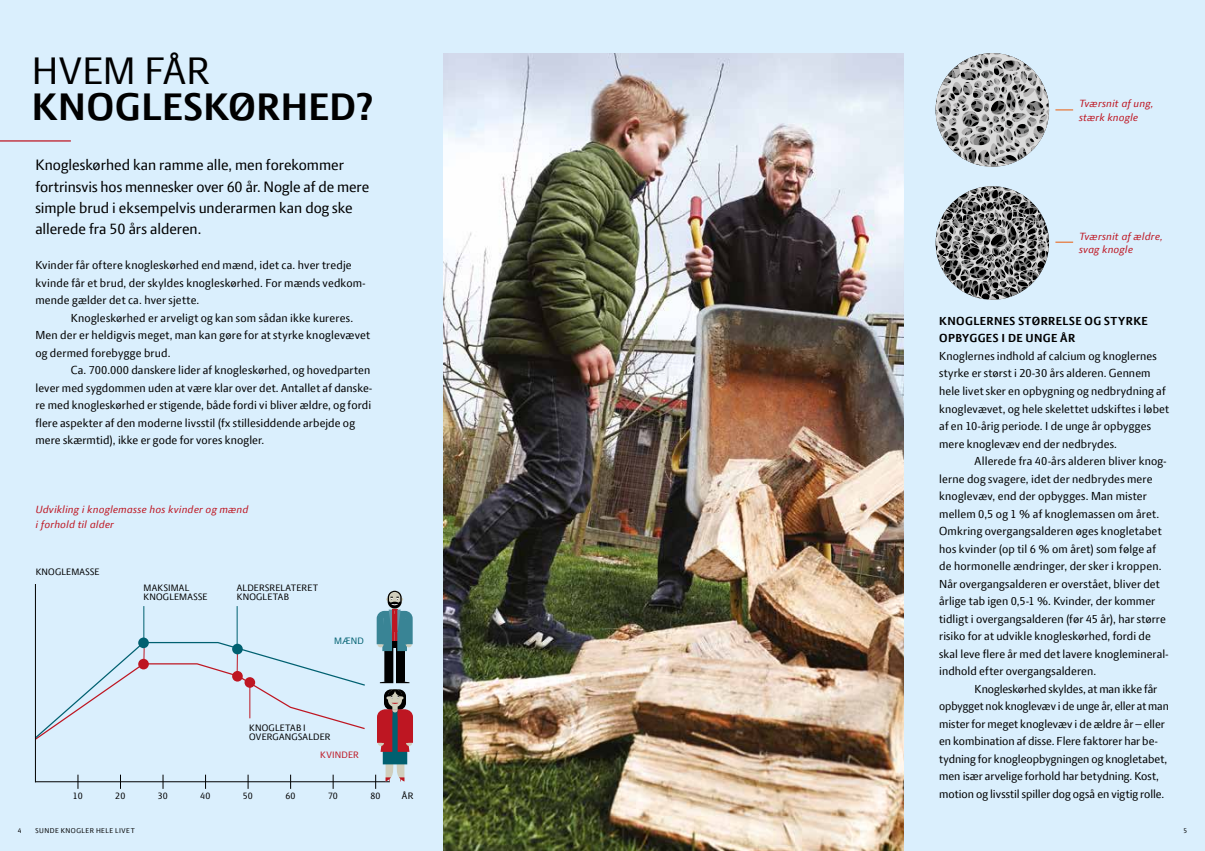
<style>
.page{position:relative;width:1205px;height:851px;background:#fff}
.page>*{position:absolute;margin:0;border:0;box-sizing:border-box;transform-origin:0 0}
.t1{font:700 41.25px "LF Press Sans";letter-spacing:.015em;color:#000}
.t2{font:41.25px "LF Press Sans";letter-spacing:.015em;color:#000}
.t3{font:16.25px/21.2px "LF Press Sans";color:#000}
.t4{font:12.5px/17.5px "LF Press Sans";letter-spacing:.01em;color:#000}
.t5{font:700 12.5px/17.5px "LF Press Sans";letter-spacing:.035em;color:#000}
.t6{font:italic 11.25px/13.8px "LF Press Sans";letter-spacing:.025em;color:#be1622}
.t7{font:10px/8.8px "LF Press Sans";letter-spacing:.025em;color:#000}
.t8{font:10px "LF Press Sans";letter-spacing:.02em;color:#be1622}
.t9{font:10px "LF Press Sans";color:#006070}
.t10{font:7.5px "LF Press Sans";letter-spacing:.07em;color:#000}
</style>
<div class="page">
<div style="left:0;top:0;width:1205px;height:850px;background:#daeffd"></div>
<img style="left:443px;top:53px;width:461px;height:797px">
<svg style="left:34px;top:641px;width:331px;height:99px"></svg>
<hr style="left:35px;top:781px;width:355px;height:1px;background:#000">
<hr style="left:35px;top:584px;width:1px;height:198px;background:#000">
<svg style="left:78px;top:774px;width:1px;height:14px"></svg>
<svg style="left:120px;top:774px;width:1px;height:14px"></svg>
<svg style="left:163px;top:774px;width:1px;height:14px"></svg>
<svg style="left:205px;top:774px;width:1px;height:14px"></svg>
<svg style="left:248px;top:774px;width:1px;height:14px"></svg>
<svg style="left:290px;top:774px;width:1px;height:14px"></svg>
<svg style="left:333px;top:774px;width:1px;height:14px"></svg>
<div style="left:244px;top:677px;width:11px;height:10px;background:#be1622;border-radius:50%"></div>
<div style="left:232px;top:643px;width:11px;height:11px;background:#006070;border-radius:50%"></div>
<div style="left:232px;top:670px;width:11px;height:11px;background:#be1622;border-radius:50%"></div>
<div style="left:138px;top:637px;width:11px;height:11px;background:#006070;border-radius:50%"></div>
<div style="left:138px;top:658px;width:11px;height:11px;background:#be1622;border-radius:50%"></div>
<hr style="left:249px;top:682px;width:1px;height:36px;background:#be1622">
<hr style="left:237px;top:606px;width:1px;height:42px;background:#006070">
<hr style="left:144px;top:606px;width:1px;height:42px;background:#006070">
<hr style="left:0;top:140px;width:71px;height:1px;background:#be1622">
<svg style="left:935px;top:53px;width:114px;height:114px"></svg>
<svg style="left:1055px;top:110px;width:18px;height:1px"></svg>
<svg style="left:1055px;top:242px;width:18px;height:1px"></svg>
<svg style="left:935px;top:186px;width:114px;height:114px"></svg>
<svg style="left:375px;top:689px;width:38px;height:99px"></svg>
<svg style="left:377px;top:590px;width:36px;height:93px"></svg>
<h1 class="t2" style="left:32px;top:47px;width:179px">HVEM FÅR</h1>
<h1 class="t1" style="left:32px;top:83px;width:343px">KNOGLESKØRHED?</h1>
<h2 class="t3" style="left:35px;top:154px;width:335px">Knogleskørhed kan ramme alle, men forekommer fortrinsvis hos mennesker over 60 år. Nogle af de mere simple brud i eksempelvis underarmen kan dog ske allerede fra 50 års alderen.</h2>
<p class="t4" style="left:35px;top:256px;width:331px">Kvinder får oftere knogleskørhed end mænd, idet ca. hver tredje kvinde får et brud, der skyldes knogleskørhed. For mænds vedkom&shy;mende gælder det ca. hver sjette.</p>
<p class="t4" style="left:35px;top:308px;width:336px;text-indent:35px">Knogleskørhed er arveligt og kan som sådan ikke kureres.<br>Men der er heldigvis meget, man kan gøre for at styrke knoglevævet og dermed forebygge brud.</p>
<p class="t4" style="left:35px;top:361px;width:338px;text-indent:35px">Ca. 700.000 danskere lider af knogleskørhed, og hovedparten lever med sygdommen uden at være klar over det. Antallet af danske&shy;re med knogleskørhed er stigende, både fordi vi bliver ældre, og fordi flere aspekter af den moderne livsstil (fx stillesiddende arbejde og mere skærmtid), ikke er gode for vores knogler.</p>
<p class="t6" style="left:35px;top:502px;width:214px;line-height:15px">Udvikling i knoglemasse hos kvinder og mænd i forhold til alder</p>
<p class="t7" style="left:36px;top:567px;width:65px">KNOGLEMASSE</p>
<p class="t7" style="left:144px;top:583px;width:65px">MAKSIMAL<br>KNOGLEMASSE</p>
<p class="t7" style="left:237px;top:583px;width:83px">ALDERSRELATERET<br>KNOGLETAB</p>
<p class="t9" style="left:334px;top:635px;width:31px">MÆND</p>
<p class="t7" style="left:249px;top:723px;width:83px">KNOGLETAB I<br>OVERGANGSALDER</p>
<p class="t8" style="left:320px;top:749px;width:40px">KVINDER</p>
<p class="t7" style="left:73px;top:791px;width:11px">10</p>
<p class="t7" style="left:115px;top:791px;width:12px">20</p>
<p class="t7" style="left:158px;top:791px;width:12px">30</p>
<p class="t7" style="left:200px;top:791px;width:12px">40</p>
<p class="t7" style="left:243px;top:791px;width:12px">50</p>
<p class="t7" style="left:285px;top:791px;width:12px">60</p>
<p class="t7" style="left:328px;top:791px;width:11px">70</p>
<p class="t7" style="left:370px;top:791px;width:12px">80</p>
<p class="t7" style="left:402px;top:791px;width:13px">ÅR</p>
<p class="t6" style="left:1079px;top:97px;width:76px">Tværsnit af ung, stærk knogle</p>
<p class="t6" style="left:1079px;top:229px;width:85px">Tværsnit af ældre, svag knogle</p>
<p class="t5" style="left:939px;top:312px;width:210px">KNOGLERNES STØRRELSE OG STYRKE<br>OPBYGGES I DE UNGE ÅR</p>
<p class="t4" style="left:939px;top:347px;width:231px">Knoglernes indhold af calcium og knoglernes styrke er størst i 20-30 års alderen. Gennem hele livet sker en opbygning og nedbrydning af knoglevævet, og hele skelettet udskiftes i løbet af en 10-årig periode. I de unge år opbygges mere knoglevæv end der nedbrydes.</p>
<p class="t4" style="left:939px;top:452px;width:231px;text-indent:35px">Allerede fra 40-års alderen bliver knog&shy;lerne dog svagere, idet der nedbrydes mere knoglevæv, end der opbygges. Man mister mellem 0,5 og 1 % af knoglemassen om året.<br>Omkring overgangsalderen øges knogletabet hos kvinder (op til 6 % om året) som følge af de hormonelle ændringer, der sker i kroppen.<br>Når overgangsalderen er overstået, bliver det årlige tab igen 0,5-1 %. Kvinder, der kommer tidligt i overgangsalderen (før 45 år), har større risiko for at udvikle knogleskørhed, fordi de skal leve flere år med det lavere knoglemineral&shy;indhold efter overgangsalderen.</p>
<p class="t4" style="left:939px;top:679px;width:231px;text-indent:35px">Knogleskørhed skyldes, at man ikke får opbygget nok knoglevæv i de unge år, eller at man mister for meget knoglevæv i de ældre år – eller en kombination af disse. Flere faktorer har be&shy;tydning for knogleopbygningen og knogletabet, men især arvelige forhold har betydning. Kost, motion og livsstil spiller dog også en vigtig rolle.</p>
<p class="t10" style="left:18px;top:826px;width:5px">4</p>
<p class="t10" style="left:35px;top:826px;width:101px">SUNDE KNOGLER HELE LIVET</p>
<p class="t10" style="left:1183px;top:826px;width:5px">5</p>
</div>
